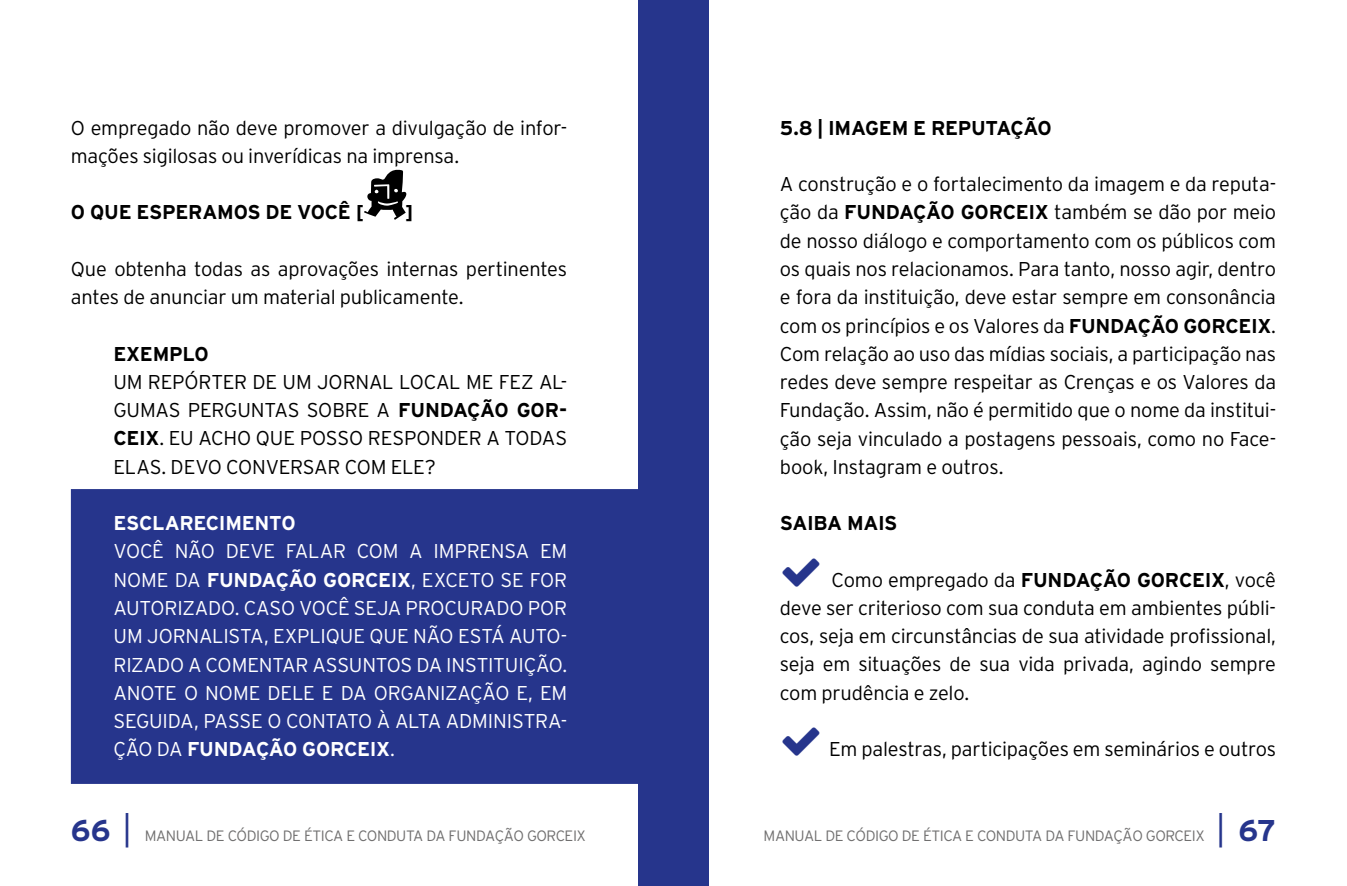
<style>
.page{position:relative;width:1347px;height:886px;background:#fff}
.page>*{position:absolute;margin:0;border:0;box-sizing:border-box;transform-origin:0 0}
.t1{font:300 62.5px "Big Cheese";color:#000}
.t2{font:700 30px "Interstate";color:#26358c}
.t3{font:300 20px/28.2px "Interstate";letter-spacing:-.01em;color:#000;text-align:justify}
.t4{font:300 20px/28.2px "Interstate";letter-spacing:-.015em;color:#fff;text-align:justify}
.t5{font:700 20px "Interstate";letter-spacing:-.015em;color:#000}
.t6{font:700 20px "Interstate";letter-spacing:-.015em;color:#fff}
.t7{font:300 15px "Interstate";letter-spacing:-.03em;color:#706f6f}
.s1{font-weight:700}
.s2{font-weight:300;font-size:35px}
</style>
<div class="page">
<div style="left:638px;top:0;width:71px;height:886px;background:#26358c"></div>
<div style="left:71px;top:489px;width:582px;height:295px;background:#26358c;border:5px solid #26358c"></div>
<p class="t3" style="left:71px;top:113px;width:498px">O empregado não deve promover a divulgação de infor&shy;mações sigilosas ou inverídicas na imprensa.</p>
<p class="t5" style="left:71px;top:201px;width:295px">O QUE ESPERAMOS DE VOCÊ [</p>
<h1 class="t1" style="left:362px;top:169px;width:48px">r</h1>
<p class="t5" style="left:405px;top:201px;width:10px">]</p>
<p class="t3" style="left:71px;top:254px;width:498px">Que obtenha todas as aprovações internas pertinentes antes de anunciar um material publicamente.</p>
<p class="t5" style="left:113px;top:342px;width:97px">EXEMPLO</p>
<p class="t3" style="left:113px;top:367px;width:455px">UM REPÓRTER DE UM JORNAL LOCAL ME FEZ AL-GUMAS PERGUNTAS SOBRE A <span class="s1">FUNDAÇÃO GOR-CEIX</span>. EU ACHO QUE POSSO RESPONDER A TODAS ELAS. DEVO CONVERSAR COM ELE?</p>
<p class="t6" style="left:113px;top:512px;width:184px">ESCLARECIMENTO</p>
<p class="t4" style="left:113px;top:537px;width:455px">VOCÊ NÃO DEVE FALAR COM A IMPRENSA EM NOME DA <span class="s1">FUNDAÇÃO GORCEIX</span>, EXCETO SE FOR AUTORIZADO. CASO VOCÊ SEJA PROCURADO POR UM JORNALISTA, EXPLIQUE QUE NÃO ESTÁ AUTO-RIZADO A COMENTAR ASSUNTOS DA INSTITUIÇÃO.<br>ANOTE O NOME DELE E DA ORGANIZAÇÃO E, EM SEGUIDA, PASSE O CONTATO À ALTA ADMINISTRA-ÇÃO DA <span class="s1">FUNDAÇÃO GORCEIX</span>.</p>
<p class="t5" style="left:780px;top:116px;width:273px">5.8 | IMAGEM E REPUTAÇÃO</p>
<p class="t3" style="left:780px;top:170px;width:498px">A construção e o fortalecimento da imagem e da reputa&shy;ção da <span class="s1">FUNDAÇÃO GORCEIX</span> também se dão por meio de nosso diálogo e comportamento com os públicos com os quais nos relacionamos. Para tanto, nosso agir, dentro e fora da instituição, deve estar sempre em consonância com os princípios e os Valores da <span class="s1">FUNDAÇÃO GORCEIX</span>.<br>Com relação ao uso das mídias sociais, a participação nas redes deve sempre respeitar as Crenças e os Valores da Fundação. Assim, não é permitido que o nome da institui&shy;ção seja vinculado a postagens pessoais, como no Face&shy;book, Instagram e outros.</p>
<p class="t5" style="left:780px;top:512px;width:119px">SAIBA MAIS</p>
<p class="t3" style="left:780px;top:565px;width:498px;text-indent:52px">Como empregado da <span class="s1">FUNDAÇÃO GORCEIX</span>, você deve ser criterioso com sua conduta em ambientes públi&shy;cos, seja em circunstâncias de sua atividade profissional, seja em situações de sua vida privada, agindo sempre com prudência e zelo.</p>
<p class="t3" style="left:829px;top:735px;width:448px">Em palestras, participações em seminários e outros</p>
<h2 class="t2" style="left:71px;top:813px;width:63px">66 <span class="s2">|</span></h2>
<p class="t7" style="left:145px;top:827px;width:443px">MANUAL DE CÓDIGO DE ÉTICA E CONDUTA DA FUNDAÇÃO GORCEIX</p>
<p class="t7" style="left:763px;top:827px;width:443px">MANUAL DE CÓDIGO DE ÉTICA E CONDUTA DA FUNDAÇÃO GORCEIX</p>
<h2 class="t2" style="left:1215px;top:813px;width:62px"><span class="s2">|</span> 67</h2>
</div>
